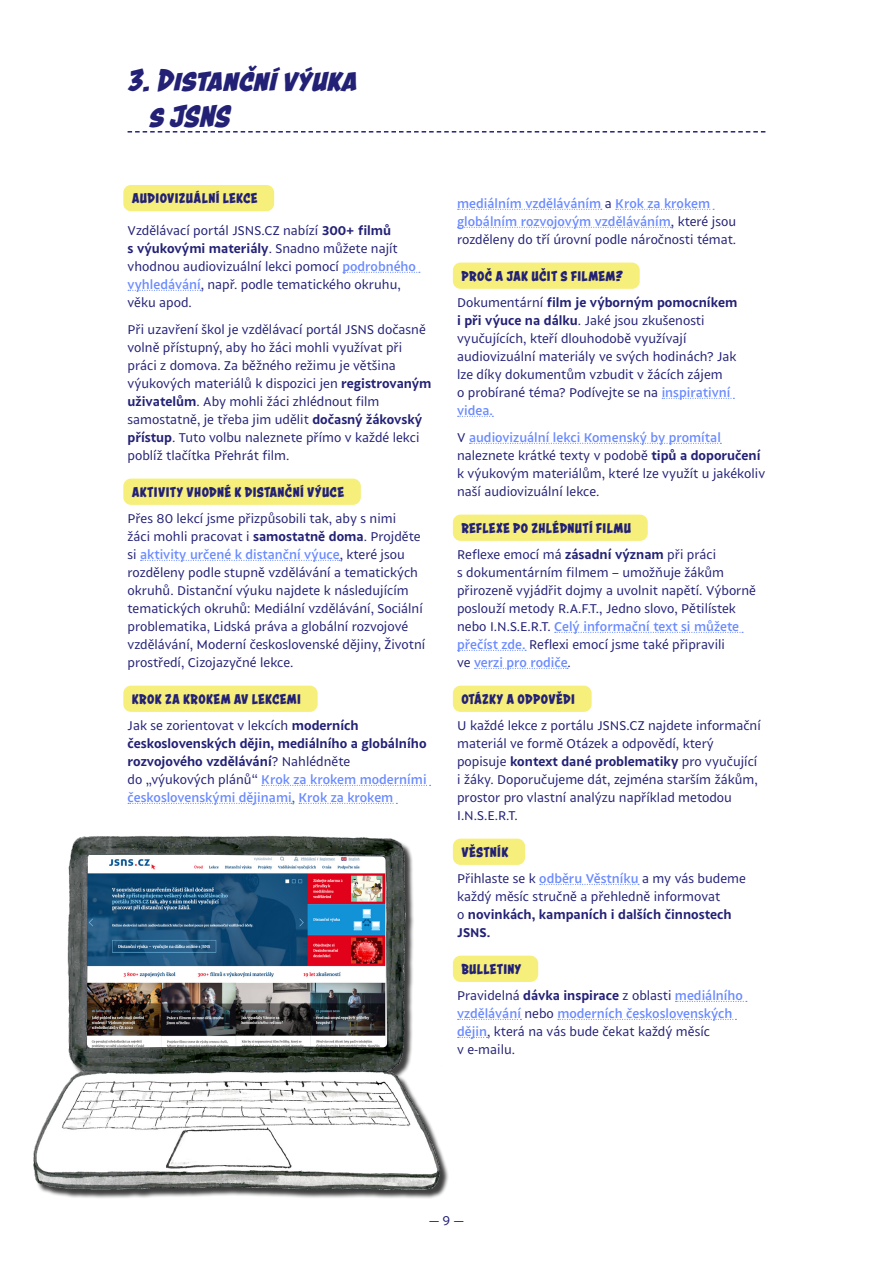
<style>
.page{position:relative;width:893px;height:1263px;background:#fff}
.page>*{position:absolute;margin:0;border:0;box-sizing:border-box;transform-origin:0 0}
.t1{font:italic 700 33px/36px "Astounder Squared BB";color:#232176}
.t2{font:700 15px "Astounder Squared BB";letter-spacing:.025em;color:#232176}
.p_1_odst{font:13.5px/18px "Sprout";color:#232176}
.p_1_odst-2{font:700 13.5px/18px "Sprout";color:#232176}
.p_1_odst-3{font:500 13.5px/18px "Sprout";color:#6a8aff}
.s1{font-weight:700}
.s2{font-weight:500;color:#6a8aff}
.s3{font-weight:400}
.s4{font-weight:400;color:#215e9e}
.s5{font-weight:400;color:#232176}
</style>
<div class="page">
<img style="left:33px;top:835px;width:413px;height:364px">
<img style="left:87px;top:855px;width:300px;height:193px">
<svg style="left:128px;top:131px;width:637px;height:2px"></svg>
<div style="left:123px;top:185px;width:151px;height:26px;background:#f7ef7b;border-radius:8px"></div>
<svg style="left:343px;top:272px;width:77px;height:1px"></svg>
<svg style="left:128px;top:290px;width:73px;height:1px"></svg>
<div style="left:123px;top:479px;width:238px;height:26px;background:#f7ef7b;border-radius:8px"></div>
<svg style="left:141px;top:560px;width:199px;height:1px"></svg>
<div style="left:123px;top:686px;width:195px;height:26px;background:#f7ef7b;border-radius:8px"></div>
<svg style="left:262px;top:785px;width:169px;height:1px"></svg>
<svg style="left:128px;top:803px;width:164px;height:1px"></svg>
<svg style="left:299px;top:803px;width:98px;height:1px"></svg>
<svg style="left:458px;top:209px;width:144px;height:1px"></svg>
<svg style="left:616px;top:209px;width:98px;height:1px"></svg>
<svg style="left:458px;top:227px;width:213px;height:1px"></svg>
<div style="left:453px;top:263px;width:187px;height:26px;background:#f7ef7b;border-radius:8px"></div>
<svg style="left:662px;top:398px;width:72px;height:1px"></svg>
<svg style="left:458px;top:416px;width:35px;height:1px"></svg>
<svg style="left:470px;top:443px;width:251px;height:1px"></svg>
<div style="left:453px;top:515px;width:195px;height:26px;background:#f7ef7b;border-radius:8px"></div>
<svg style="left:555px;top:632px;width:188px;height:1px"></svg>
<svg style="left:458px;top:650px;width:68px;height:1px"></svg>
<svg style="left:475px;top:668px;width:93px;height:1px"></svg>
<div style="left:453px;top:686px;width:139px;height:26px;background:#f7ef7b;border-radius:8px"></div>
<div style="left:453px;top:839px;width:72px;height:26px;background:#f7ef7b;border-radius:8px"></div>
<svg style="left:540px;top:884px;width:99px;height:1px"></svg>
<div style="left:453px;top:956px;width:85px;height:26px;background:#f7ef7b;border-radius:8px"></div>
<svg style="left:675px;top:1001px;width:72px;height:1px"></svg>
<svg style="left:458px;top:1019px;width:63px;height:1px"></svg>
<svg style="left:558px;top:1019px;width:178px;height:1px"></svg>
<svg style="left:458px;top:1037px;width:30px;height:1px"></svg>
<h1 class="t1" style="left:149px;top:62px;width:210px;text-indent:-21px">3. Distanční výuka s JSNS</h1>
<h4 class="t2" style="left:132px;top:189px;width:127px">AUDIOVIZUÁLNÍ LEKCE</h4>
<p class="p_1_odst" style="left:128px;top:221px;width:290px">Vzdělávací portál JSNS.CZ nabízí <span class="s1">300+ filmů<br>s výukovými materiály</span>. Snadno můžete najít vhodnou audiovizuální lekci pomocí <span class="s2">podrobného vyhledávání</span>, např. podle tematického okruhu, věku apod.</p>
<p class="p_1_odst" style="left:128px;top:320px;width:306px">Při uzavření škol je vzdělávací portál JSNS dočasně volně přístupný, aby ho žáci mohli využívat při práci z domova. Za běžného režimu je většina výukových materiálů k dispozici jen <span class="s1">registrovaným uživatelům</span>. Aby mohli žáci zhlédnout film samostatně, je třeba jim udělit <span class="s1">dočasný žákovský přístup</span>. Tuto volbu naleznete přímo v každé lekci poblíž tlačítka Přehrát film.</p>
<h4 class="t2" style="left:132px;top:483px;width:214px">AKTIVITY VHODNÉ K DISTANČNÍ VÝUCE</h4>
<p class="p_1_odst" style="left:128px;top:509px;width:299px">Přes 80 lekcí jsme přizpůsobili tak, aby s nimi<br>žáci mohli pracovat i <span class="s1">samostatně doma</span>. Projděte si <span class="s2">aktivity určené k distanční výuce</span>, které jsou rozděleny podle stupně vzdělávání a tematických okruhů. Distanční výuku najdete k následujícím tematických okruhů: Mediální vzdělávání, Sociální problematika, Lidská práva a globální rozvojové vzdělávání, Moderní československé dějiny, Životní prostředí, Cizojazyčné lekce.</p>
<h4 class="t2" style="left:132px;top:690px;width:171px">KROK ZA KROKEM AV LEKCEMI</h4>
<p class="p_1_odst-2" style="left:128px;top:716px;width:301px"><span class="s3">Jak se zorientovat v lekcích</span> moderních československých dějin, mediálního a globálního rozvojového vzdělávání<span class="s3">? Nahlédněte<br>do „výukových plánů“</span> <span class="s2">Krok za krokem moderními československými dějinami</span><span class="s4">,</span> <span class="s2">Krok za krokem</span></p>
<p class="p_1_odst-3" style="left:457px;top:194px;width:281px">mediálním vzděláváním <span class="s5">a</span> Krok za krokem globálním rozvojovým vzděláváním<span class="s5">, které jsou rozděleny do tří úrovní podle náročnosti témat.</span></p>
<h4 class="t2" style="left:461px;top:267px;width:163px">PROČ A JAK UČIT S FILMEM?</h4>
<p class="p_1_odst" style="left:457px;top:293px;width:282px">Dokumentární <span class="s1">film je výborným pomocníkem i při výuce na dálku</span>. Jaké jsou zkušenosti vyučujících, kteří dlouhodobě využívají audiovizuální materiály ve svých hodinách? Jak lze díky dokumentům vzbudit v žácích zájem<br>o probírané téma? Podívejte se na <span class="s2">inspirativní videa.</span></p>
<p class="p_1_odst" style="left:457px;top:428px;width:309px">V <span class="s2">audiovizuální lekci Komenský by promítal </span>naleznete krátké texty v podobě <span class="s1">tipů a doporučení </span>k výukovým materiálům, které lze využít u jakékoliv naší audiovizuální lekce.</p>
<h4 class="t2" style="left:461px;top:519px;width:171px">REFLEXE PO ZHLÉDNUTÍ FILMU</h4>
<p class="p_1_odst" style="left:457px;top:545px;width:300px">Reflexe emocí má <span class="s1">zásadní význam</span> při práci<br>s dokumentárním filmem – umožňuje žákům přirozeně vyjádřit dojmy a uvolnit napětí. Výborně poslouží metody R.A.F.T., Jedno slovo, Pětilístek nebo I.N.S.E.R.T. <span class="s2">Celý informační text si můžete přečíst zde.</span> Reflexi emocí jsme také připravili<br>ve <span class="s2">verzi pro rodiče</span>.</p>
<h4 class="t2" style="left:461px;top:690px;width:115px">OTÁZKY A ODPOVĚDI</h4>
<p class="p_1_odst" style="left:457px;top:716px;width:305px">U každé lekce z portálu JSNS.CZ najdete informační materiál ve formě Otázek a odpovědí, který popisuje <span class="s1">kontext dané problematiky</span> pro vyučující i žáky. Doporučujeme dát, zejména starším žákům, prostor pro vlastní analýzu například metodou I.N.S.E.R.T.</p>
<h4 class="t2" style="left:461px;top:843px;width:49px">VĚSTNÍK</h4>
<p class="p_1_odst" style="left:457px;top:869px;width:290px">Přihlaste se k <span class="s2">odběru Věstníku</span> a my vás budeme každý měsíc stručně a přehledně informovat<br>o <span class="s1">novinkách, kampaních i dalších činnostech JSNS.</span></p>
<h4 class="t2" style="left:461px;top:960px;width:62px">BULLETINY</h4>
<p class="p_1_odst" style="left:457px;top:986px;width:287px">Pravidelná <span class="s1">dávka inspirace</span> z oblasti <span class="s2">mediálního vzdělávání</span> nebo <span class="s2">moderních československých dějin</span>, která na vás bude čekat každý měsíc<br>v e-mailu.</p>
<p class="p_1_odst" style="left:429px;top:1211px;width:36px">— 9 —</p>
</div>
